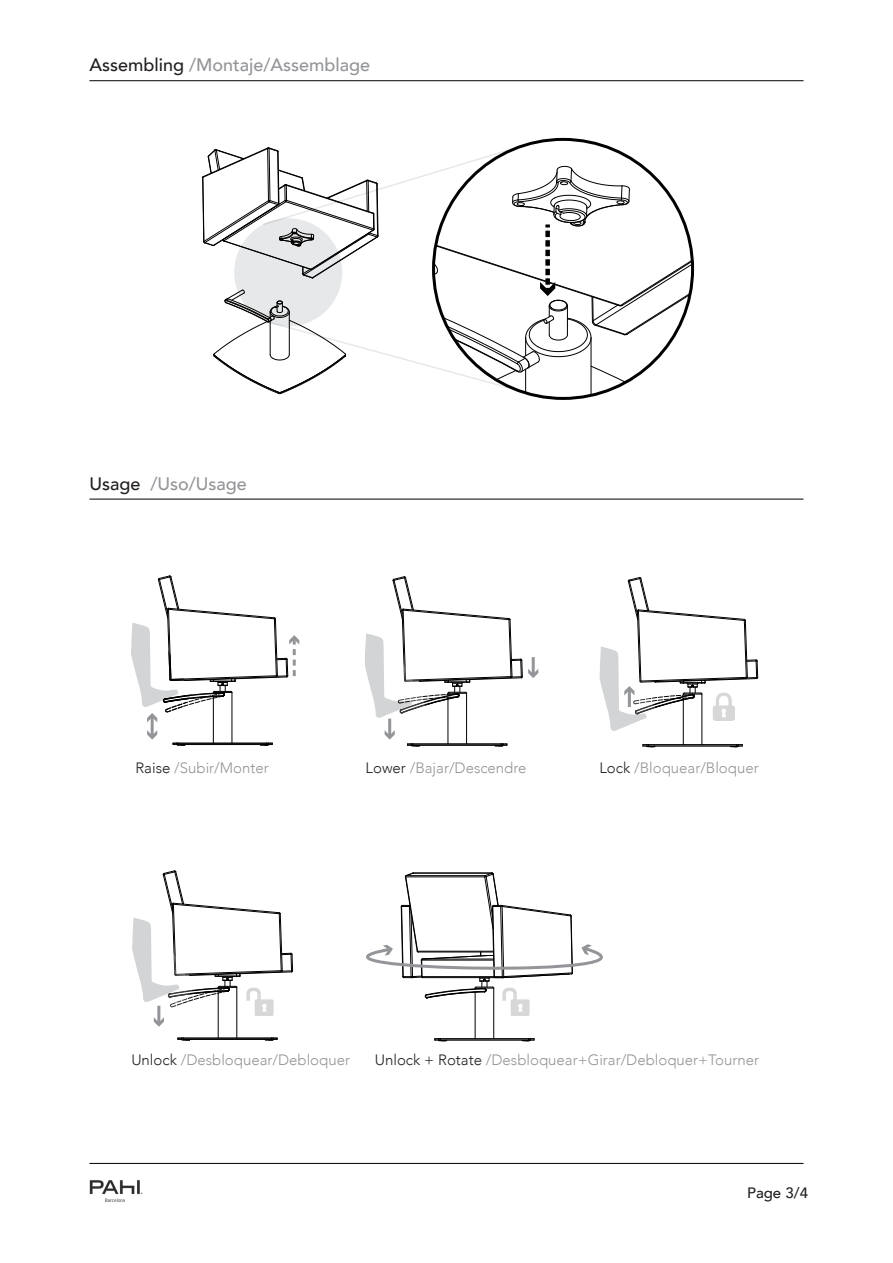
<style>
.page{position:relative;width:893px;height:1263px;background:#fff}
.page>*{position:absolute;margin:0;border:0;box-sizing:border-box;transform-origin:0 0}
.t1{font:500 18px "Avenir";color:#939598}
.t2{font:300 15px "Avenir";color:#939598}
.t3{font:500 15px "Avenir";color:#231f20}
.s1{color:#231f20}
</style>
<div class="page">
<img style="left:89px;top:1180px;width:54px;height:22px">
<hr style="left:89px;top:80px;width:714px;height:1px;background:#000001">
<hr style="left:89px;top:499px;width:714px;height:1px;background:#000001">
<hr style="left:89px;top:1163px;width:714px;height:1px;background:#000001">
<hr style="left:493px;top:988px;width:1px;height:51px;background:#000001">
<hr style="left:475px;top:992px;width:1px;height:47px;background:#000001">
<hr style="left:440px;top:1039px;width:88px;height:1px;background:#000001">
<hr style="left:440px;top:1038px;width:88px;height:1px;background:#000001">
<hr style="left:440px;top:1040px;width:88px;height:1px;background:#000001">
<svg style="left:522px;top:1038px;width:13px;height:3px"></svg>
<svg style="left:435px;top:1038px;width:12px;height:3px"></svg>
<hr style="left:232px;top:692px;width:1px;height:51px;background:#000001">
<hr style="left:213px;top:696px;width:1px;height:47px;background:#000001">
<hr style="left:178px;top:743px;width:89px;height:1px;background:#000001">
<hr style="left:178px;top:744px;width:89px;height:1px;background:#000001">
<svg style="left:260px;top:743px;width:13px;height:3px"></svg>
<svg style="left:173px;top:743px;width:13px;height:3px"></svg>
<hr style="left:237px;top:987px;width:1px;height:51px;background:#000001">
<hr style="left:218px;top:991px;width:1px;height:47px;background:#000001">
<hr style="left:183px;top:1038px;width:89px;height:1px;background:#000001">
<hr style="left:183px;top:1039px;width:89px;height:1px;background:#000001">
<svg style="left:265px;top:1038px;width:13px;height:2px"></svg>
<svg style="left:178px;top:1038px;width:13px;height:2px"></svg>
<hr style="left:151px;top:716px;width:3px;height:20px;background:#939598">
<svg style="left:147px;top:730px;width:10px;height:10px"></svg>
<svg style="left:132px;top:870px;width:471px;height:157px"></svg>
<svg style="left:599px;top:577px;width:159px;height:171px"></svg>
<svg style="left:365px;top:576px;width:173px;height:170px"></svg>
<svg style="left:131px;top:575px;width:168px;height:149px"></svg>
<svg style="left:202px;top:144px;width:491px;height:255px"></svg>
<img style="left:710px;top:692px;width:25px;height:28px">
<img style="left:502px;top:987px;width:30px;height:28px">
<img style="left:246px;top:987px;width:30px;height:28px">
<p class="t1" style="left:89px;top:49px;width:282px"><span class="s1">Assembling</span> /Montaje/Assemblage</p>
<p class="t1" style="left:89px;top:468px;width:159px"><span class="s1">Usage</span> /Uso/Usage</p>
<p class="t2" style="left:135px;top:758px;width:135px"><span class="s1">Raise</span> /Subir/Monter</p>
<p class="t2" style="left:366px;top:758px;width:162px"><span class="s1">Lower</span> /Bajar/Descendre</p>
<p class="t2" style="left:599px;top:758px;width:161px"><span class="s1">Lock</span> /Bloquear/Bloquer</p>
<p class="t2" style="left:131px;top:1051px;width:220px"><span class="s1">Unlock</span> /Desbloquear/Debloquer</p>
<p class="t2" style="left:375px;top:1051px;width:386px"><span class="s1">Unlock + Rotate</span> /Desbloquear+Girar/Debloquer+Tourner</p>
<p class="t3" style="left:747px;top:1180px;width:62px">Page 3/4</p>
</div>
